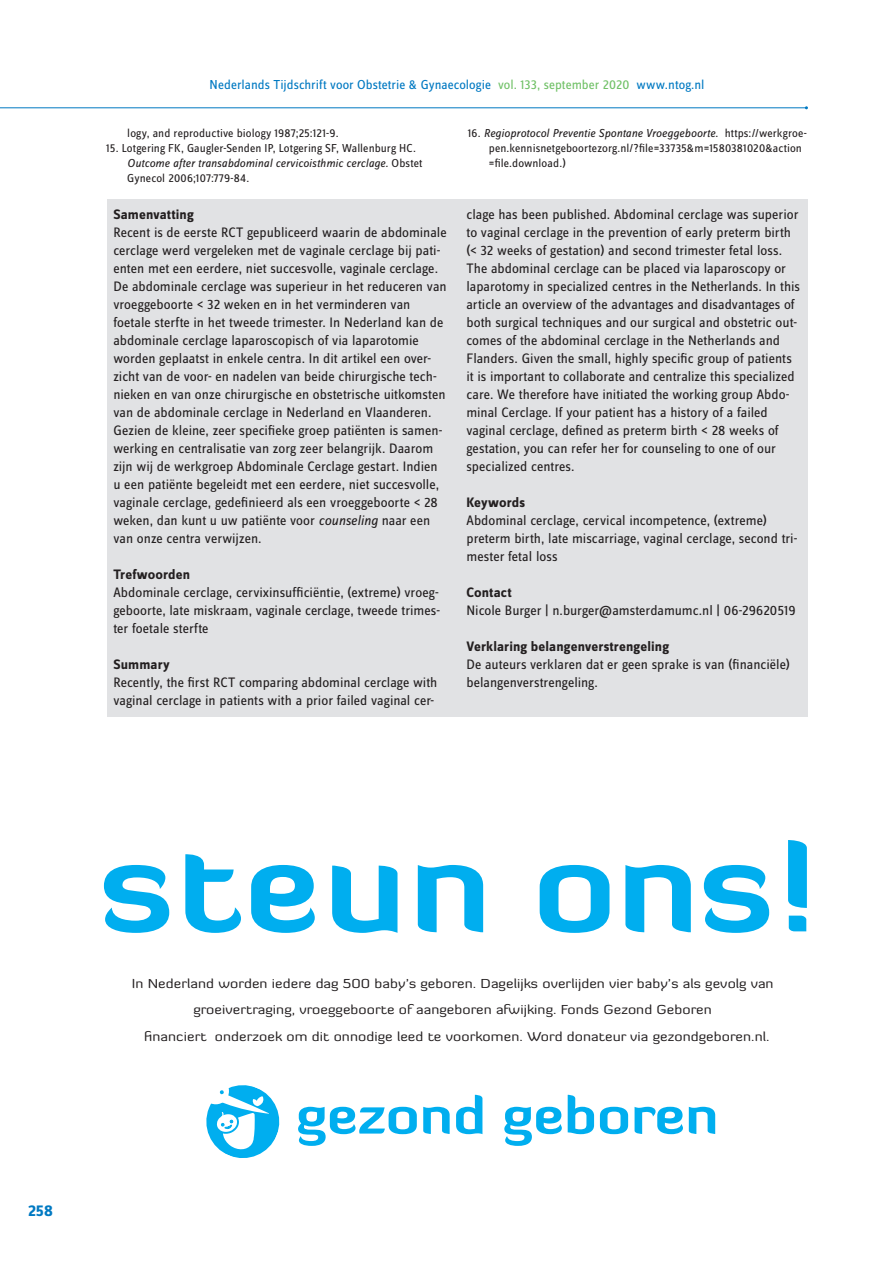
<style>
.page{position:relative;width:893px;height:1263px;background:#fff}
.page>*{position:absolute;margin:0;border:0;box-sizing:border-box;transform-origin:0 0}
.t1{font:700 126px "Diavlo";letter-spacing:.02em;color:#00aeef;scale:1.15 1}
.t2{font:700 50.85px "Diavlo";color:#00aeef;scale:1.15 1}
.t3{font:700 16.5px "Zine Sans Dis";color:#0079c2}
._5_Body{font:14.25px/18px "Zine Sans Dis";color:#231f20}
._5_Body-2{font:700 14.25px "Zine Sans Dis";letter-spacing:.01em;color:#231f20}
.t4{font:13.5px "Zine Sans Dis";letter-spacing:.005em;color:#0079c2}
.t5{font:12.9px "Diavlo";letter-spacing:.005em;color:#231f20;scale:1.15 1}
._7_Referenties_body{font:12px/15px "Zine Sans Dis";letter-spacing:.01em;color:#231f20}
.s1{color:#71c167}
.s2{font-style:italic}
</style>
<div class="page">
<hr style="left:0;top:107px;width:806px;height:1px;background:#0079c2">
<div style="left:107px;top:199px;width:701px;height:518px;background:#e1e2e4"></div>
<svg style="left:206px;top:1085px;width:74px;height:73px"></svg>
<p class="t4" style="left:210px;top:78px;width:496px">Nederlands Tijdschrift voor Obstetrie &amp; Gynaecologie <span class="s1">vol. 133, september 2020</span> www.ntog.nl</p>
<p class="_7_Referenties_body" style="left:127px;top:126px;width:213px">logy, and reproductive biology 1987;25:121-9.</p>
<p class="_7_Referenties_body" style="left:127px;top:141px;width:297px;text-indent:-21px">15. Lotgering FK, Gaugler-Senden IP, Lotgering SF, Wallenburg HC.<br><span class="s2">Outcome after transabdominal cervicoisthmic cerclage.</span> Obstet<br>Gynecol 2006;107:779-84.</p>
<p class="_5_Body-2" style="left:113px;top:207px;width:82px">Samenvatting</p>
<p class="_5_Body" style="left:113px;top:224px;width:335px">Recent is de eerste RCT gepubliceerd waarin de abdominale cerclage werd vergeleken met de vaginale cerclage bij pati&shy;ënten met een eerdere, niet succesvolle, vaginale cerclage.<br>De abdominale cerclage was superieur in het reduceren van vroeggeboorte &lt; 32 weken en in het verminderen van foetale sterfte in het tweede trimester. In Nederland kan de abdominale cerclage laparoscopisch of via laparotomie worden geplaatst in enkele centra. In dit artikel een over&shy;zicht van de voor- en nadelen van beide chirurgische tech&shy;nieken en van onze chirurgische en obstetrische uitkomsten van de abdominale cerclage in Nederland en Vlaanderen.<br>Gezien de kleine, zeer specifieke groep patiënten is samen&shy;werking en centralisatie van zorg zeer belangrijk. Daarom zijn wij de werkgroep Abdominale Cerclage gestart. Indien u een patiënte begeleidt met een eerdere, niet succesvolle, vaginale cerclage, gedefinieerd als een vroeggeboorte &lt; 28 weken, dan kunt u uw patiënte voor <span class="s2">counseling</span> naar een van onze centra verwijzen.</p>
<p class="_5_Body-2" style="left:113px;top:567px;width:78px">Trefwoorden</p>
<p class="_5_Body" style="left:113px;top:584px;width:328px;text-align:justify">Abdominale cerclage, cervixinsufficiëntie, (extreme) vroeg&shy;geboorte, late miskraam, vaginale cerclage, tweede trimes&shy;ter foetale sterfte</p>
<p class="_5_Body-2" style="left:113px;top:657px;width:58px">Summary</p>
<p class="_5_Body" style="left:113px;top:674px;width:326px">Recently, the first RCT comparing abdominal cerclage with vaginal cerclage in patients with a prior failed vaginal cer-</p>
<p class="_7_Referenties_body" style="left:489px;top:126px;width:320px;text-indent:-21px">16. <span class="s2">Regioprotocol Preventie Spontane Vroeggeboorte</span>. https://werkgroe&shy;pen.kennisnetgeboortezorg.nl/?file=33735&amp;m=1580381020&amp;action =file.download.)</p>
<p class="_5_Body" style="left:466px;top:206px;width:335px">clage has been published. Abdominal cerclage was superior to vaginal cerclage in the prevention of early preterm birth (&lt; 32 weeks of gestation) and second trimester fetal loss.<br>The abdominal cerclage can be placed via laparoscopy or laparotomy in specialized centres in the Netherlands. In this article an overview of the advantages and disadvantages of both surgical techniques and our surgical and obstetric out&shy;comes of the abdominal cerclage in the Netherlands and Flanders. Given the small, highly specific group of patients it is important to collaborate and centralize this specialized care. We therefore have initiated the working group Abdo&shy;minal Cerclage. If your patient has a history of a failed vaginal cerclage, defined as preterm birth &lt; 28 weeks of gestation, you can refer her for counseling to one of our specialized centres.</p>
<p class="_5_Body-2" style="left:466px;top:495px;width:60px">Keywords</p>
<p class="_5_Body" style="left:466px;top:512px;width:333px">Abdominal cerclage, cervical incompetence, (extreme) preterm birth, late miscarriage, vaginal cerclage, second tri&shy;mester fetal loss</p>
<p class="_5_Body-2" style="left:466px;top:585px;width:47px">Contact</p>
<p class="_5_Body" style="left:466px;top:602px;width:331px">Nicole Burger | n.burger@amsterdamumc.nl | 06-29620519</p>
<p class="_5_Body-2" style="left:466px;top:639px;width:204px">Verklaring belangenverstrengeling</p>
<p class="_5_Body" style="left:466px;top:656px;width:325px">De auteurs verklaren dat er geen sprake is van (financiële) belangenverstrengeling.</p>
<p class="t3" style="left:28px;top:1202px;width:26px">258</p>
<p class="t1" style="left:100px;top:806px;width:624px">steun ons!</p>
<p class="t5" style="left:132px;top:975px;width:560px">In Nederland worden iedere dag 500 baby’s geboren. Dagelijks overlijden vier baby’s als gevolg van</p>
<p class="t5" style="left:193px;top:1002px;width:452px">groeivertraging, vroeggeboorte of aangeboren afwijking. Fonds Gezond Geboren</p>
<p class="t5" style="left:144px;top:1029px;width:545px">financiert onderzoek om dit onnodige leed te voorkomen. Word donateur via gezondgeboren.nl.</p>
<p class="t2" style="left:296px;top:1083px;width:369px">gezond geboren</p>
</div>
